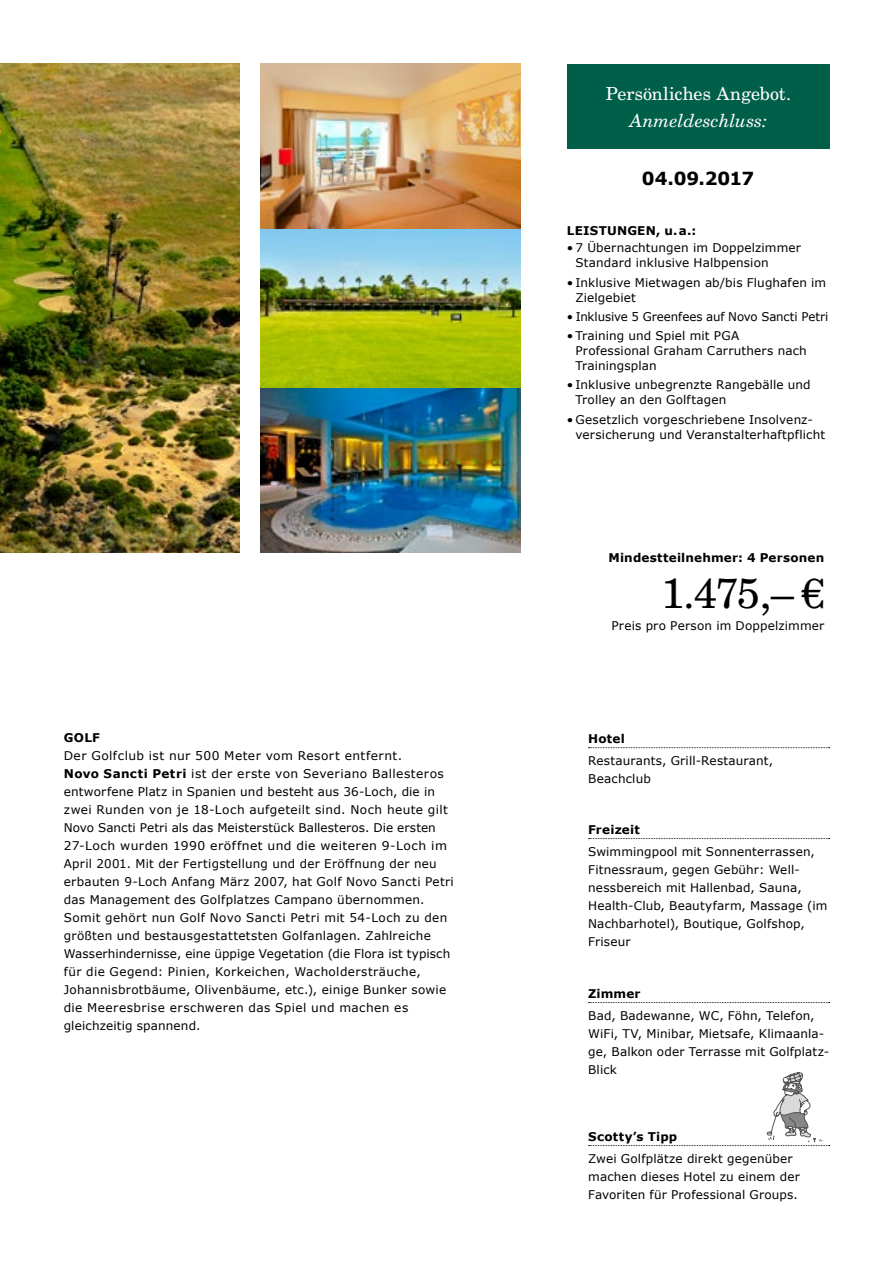
<style>
.page{position:relative;width:893px;height:1263px;background:#fff}
.page>*{position:absolute;margin:0;border:0;box-sizing:border-box;transform-origin:0 0}
.t1{font:42px "New Century Schlbk LT";color:#000}
.t2{font:18px "New Century Schlbk LT";color:#fff}
.t3{font:italic 18px "New Century Schlbk LT";color:#fff}
.t4{font:700 18px "Verdana";letter-spacing:-.005em;color:#000}
.t5{font:12px/18px "Verdana";letter-spacing:.015em;color:#000}
.t6{font:700 12px "Verdana";letter-spacing:.015em;color:#000}
.t7{font:12px "Verdana";letter-spacing:-.005em;color:#000}
.s1{font-weight:700}
</style>
<div class="page">
<img style="left:0;top:64px;width:239px;height:489px">
<img style="left:260px;top:228px;width:261px;height:325px">
<img style="left:260px;top:64px;width:261px;height:164px">
<svg style="left:589px;top:1072px;width:241px;height:74px"></svg>
<svg style="left:589px;top:747px;width:241px;height:1px"></svg>
<svg style="left:589px;top:838px;width:241px;height:1px"></svg>
<svg style="left:589px;top:1002px;width:241px;height:1px"></svg>
<div style="left:567px;top:64px;width:262px;height:84px;background:#005f48"></div>
<p class="t6" style="left:64px;top:729px;width:38px">GOLF</p>
<p class="t5" style="left:64px;top:746px;width:392px">Der Golfclub ist nur 500 Meter vom Resort entfernt.<br><span class="s1">Novo Sancti Petri</span> ist der erste von Severiano Ballesteros entworfene Platz in Spanien und besteht aus 36-Loch, die in zwei Runden von je 18-Loch aufgeteilt sind. Noch heute gilt Novo Sancti Petri als das Meisterstück Ballesteros. Die ersten 27-Loch wurden 1990 eröffnet und die weiteren 9-Loch im April 2001. Mit der Fertigstellung und der Eröffnung der neu erbauten 9-Loch Anfang März 2007, hat Golf Novo Sancti Petri das Management des Golfplatzes Campano ü bernommen.<br>Somit gehört nun Golf Novo Sancti Petri mit 54-Loch zu den größten und bestausgestattetsten Golfanlagen. Zahlreiche Wasserhindernisse, eine üppige Vegetation (die Flora ist typisch für die Gegend: Pinien, Korkeichen, Wacholdersträuche, Johannisbrotbäume, Olivenbäume, etc.), einige Bunker sowie die Meeresbrise erschweren das Spiel und machen es gleichzeitig spannend.</p>
<h2 class="t2" style="left:606px;top:82px;width:187px">Persönliches Angebot.</h2>
<h2 class="t3" style="left:630px;top:109px;width:139px">Anmeldeschluss:</h2>
<h2 class="t4" style="left:642px;top:166px;width:114px">04.09.2017</h2>
<p class="t6" style="left:567px;top:222px;width:131px">LEISTUNGEN, u.a.:</p>
<p class="t5" style="left:575px;top:240px;width:227px;line-height:15px;text-indent:-9px">• 7 Übernachtungen im Doppelzimmer<br>Standard inklusive Halbpension</p>
<p class="t5" style="left:575px;top:275px;width:252px;line-height:15px;text-indent:-9px">• Inklusive Mietwagen ab/bis Flughafen im<br>Zielgebiet</p>
<p class="t7" style="left:567px;top:308px;width:263px">• Inklusive 5 Greenfees auf Novo Sancti Petri</p>
<p class="t5" style="left:575px;top:328px;width:233px;line-height:15px;text-indent:-9px">• Training und Spiel mit PGA<br>Professional Graham Carruthers nach<br>Trainingsplan</p>
<p class="t5" style="left:575px;top:377px;width:237px;line-height:15px;text-indent:-9px">• Inklusive unbegrenzte Rangebälle und<br>Trolley an den Golftagen</p>
<p class="t5" style="left:575px;top:412px;width:251px;line-height:15px;text-indent:-9px">• Gesetzlich vorgeschriebene Insolvenz&shy;versicherung und Veranstalterhaftpflicht</p>
<p class="t6" style="left:609px;top:549px;width:217px">Mindestteilnehmer: 4 Personen</p>
<h1 class="t1" style="left:661px;top:568px;width:165px">1.475,– €</h1>
<p class="t5" style="left:612px;top:616px;width:214px">Preis pro Person im Doppelzimmer</p>
<p class="t6" style="left:588px;top:730px;width:38px">Hotel</p>
<p class="t5" style="left:588px;top:752px;width:186px">Restaurants, Grill-Restaurant,<br>Beachclub</p>
<p class="t6" style="left:588px;top:821px;width:53px">Freizeit</p>
<p class="t5" style="left:588px;top:843px;width:241px">Swimmingpool mit Sonnenterrassen,<br>Fitnessraum, gegen Gebühr: Well&shy;nessbereich mit Hallenbad, Sauna,<br>Health-Club, Beautyfarm, Massage (im<br>Nachbarhotel), Boutique, Golfshop,<br>Friseur</p>
<p class="t6" style="left:588px;top:985px;width:54px">Zimmer</p>
<p class="t5" style="left:588px;top:1007px;width:242px">Bad, Badewanne, WC, Föhn, Telefon,<br>WiFi, TV, Minibar, Mietsafe, Klimaanla&shy;ge, Balkon oder Terrasse mit Golfplatz-<br>Blick</p>
<p class="t6" style="left:588px;top:1128px;width:91px">Scotty’s Tipp</p>
<p class="t5" style="left:588px;top:1150px;width:213px">Zwei Golfplätze direkt gegenüber machen dieses Hotel zu einem der<br>Favoriten für Professional Groups.</p>
</div>
